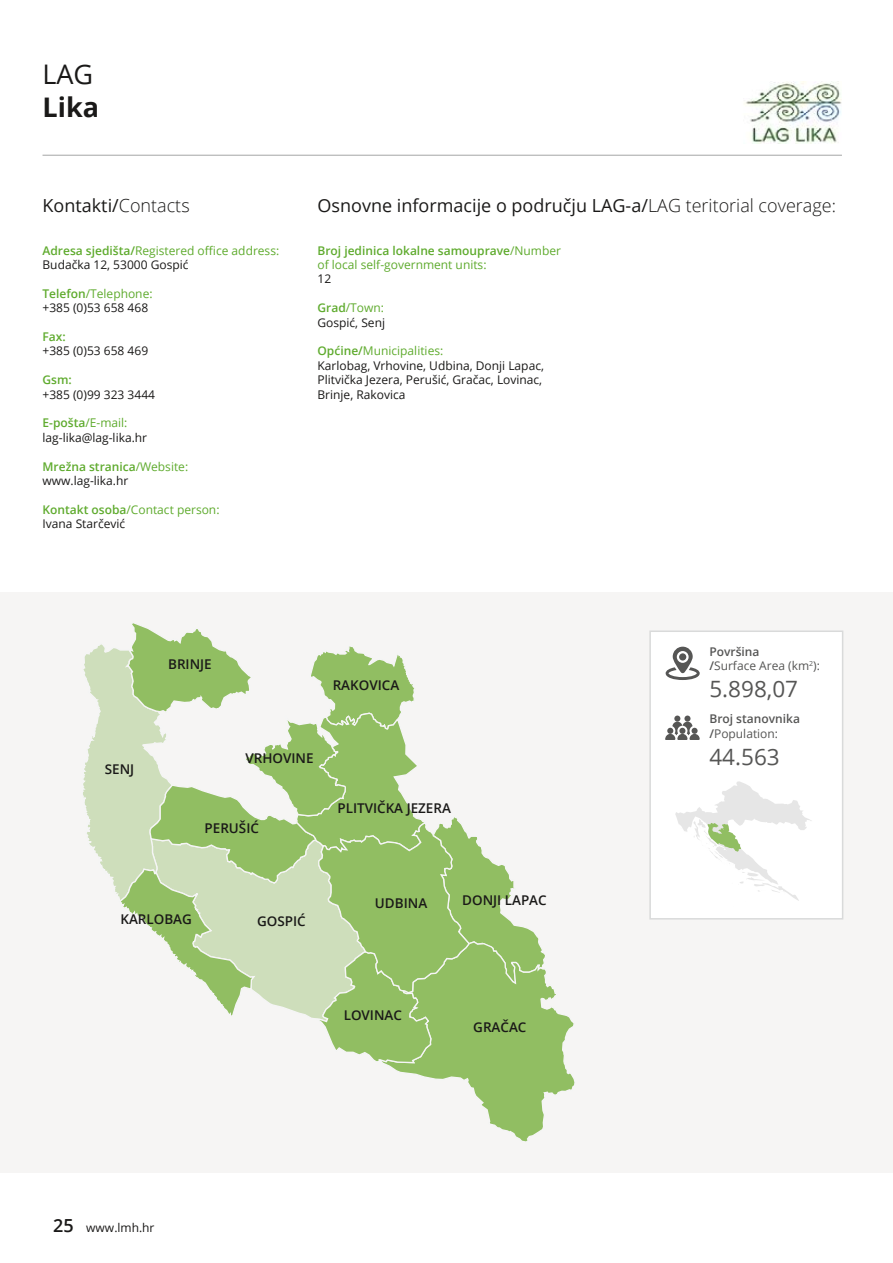
<style>
.page{position:relative;width:893px;height:1263px;background:#fff}
.page>*{position:absolute;margin:0;border:0;box-sizing:border-box;transform-origin:0 0}
.t1{font:700 27px "Open Sans";color:#1a1918}
.t2{font:27px "Open Sans";color:#1a1918}
.t3{font:22.5px "Open Sans";color:#565655}
.t4{font:18px "Open Sans";color:#1a1918}
.t5{font:600 13.5px "Open Sans";color:#1a1918}
.t6{font:12px/14.4px "Open Sans";color:#1a1918}
.t7{font:12px/14.4px "Open Sans";color:#5fab2e}
.t8{font:12px/14.4px "Open Sans";color:#565655}
.t9{font:600 12px/14.4px "Open Sans";color:#565655}
.t10{font:600 12px "Open Sans";color:#5fab2e}
.s1{font-weight:300}
.s2{font-weight:600}
.s3{color:#1a1918}
.s4{font-weight:600;color:#5fab2e}
.s5{color:#5fab2e}
.s6{font-weight:600;font-size:18px}
.s7{font-weight:400}
</style>
<div class="page">
<div style="left:0;top:592px;width:893px;height:580px;background:#f6f5f4"></div>
<hr style="left:43px;top:155px;width:799px;height:1px;background:#a4a5a5">
<svg style="left:83px;top:623px;width:492px;height:519px"></svg>
<img style="left:744px;top:81px;width:98px;height:63px">
<div style="left:649px;top:630px;width:194px;height:289px;background:#fff;border:2px solid #d9dada"></div>
<svg style="left:666px;top:647px;width:34px;height:33px"></svg>
<div style="left:679px;top:653px;width:7px;height:7px;background:#565655;border-radius:50%"></div>
<div style="left:674px;top:715px;width:6px;height:7px;background:#565655;border-radius:50%"></div>
<div style="left:684px;top:715px;width:6px;height:7px;background:#565655;border-radius:50%"></div>
<svg style="left:665px;top:722px;width:35px;height:18px"></svg>
<svg style="left:675px;top:781px;width:137px;height:120px"></svg>
<h1 class="t2" style="left:43px;top:56px;width:52px">LAG</h1>
<h1 class="t1" style="left:43px;top:88px;width:58px">Lika</h1>
<h3 class="t4" style="left:43px;top:193px;width:149px">Kontakti/<span class="s1">Contacts</span></h3>
<h3 class="t4" style="left:317px;top:193px;width:520px">Osnovne informacije o području LAG-a/<span class="s1">LAG teritorial coverage:</span></h3>
<p class="t7" style="left:43px;top:243px;width:238px"><span class="s2">Adresa sjedišta/</span>Registered office address:<br><span class="s3">Budačka 12, 53000 Gospić</span></p>
<p class="t6" style="left:43px;top:286px;width:112px"><span class="s4">Telefon</span><span class="s5">/Telephone: </span>+385 (0)53 658 468</p>
<p class="t10" style="left:43px;top:328px;width:25px">Fax:</p>
<p class="t6" style="left:43px;top:343px;width:107px">+385 (0)53 658 469</p>
<p class="t10" style="left:43px;top:372px;width:31px">Gsm:</p>
<p class="t6" style="left:43px;top:387px;width:114px">+385 (0)99 323 3444</p>
<p class="t6" style="left:43px;top:415px;width:106px"><span class="s4">E-pošta</span><span class="s5">/E-mail: </span>lag-lika@lag-lika.hr</p>
<p class="t6" style="left:43px;top:459px;width:147px"><span class="s4">Mrežna stranica</span><span class="s5">/Website: </span>www.lag-lika.hr</p>
<p class="t7" style="left:43px;top:502px;width:179px"><span class="s2">Kontakt osoba</span>/Contact person:<br><span class="s3">Ivana Starčević</span></p>
<p class="t7" style="left:317px;top:243px;width:245px"><span class="s2">Broj jedinica lokalne samouprave</span>/Number of local self-government units:</p>
<p class="t6" style="left:317px;top:271px;width:15px">12</p>
<p class="t6" style="left:317px;top:300px;width:69px"><span class="s4">Grad</span><span class="s5">/Town:<br></span>Gospić, Senj</p>
<p class="t6" style="left:317px;top:343px;width:228px"><span class="s4">Općine/</span><span class="s5">Municipalities:<br></span>Karlobag, Vrhovine, Udbina, Donji Lapac, Plitvička Jezera, Perušić, Gračac, Lovinac, Brinje, Rakovica</p>
<p class="t5" style="left:168px;top:655px;width:45px">BRINJE</p>
<p class="t5" style="left:333px;top:676px;width:68px">RAKOVICA</p>
<p class="t5" style="left:105px;top:760px;width:31px">SENJ</p>
<p class="t5" style="left:245px;top:749px;width:70px">VRHOVINE</p>
<p class="t5" style="left:205px;top:818px;width:56px">PERUŠIĆ</p>
<p class="t5" style="left:120px;top:910px;width:73px">KARLOBAG</p>
<p class="t5" style="left:257px;top:911px;width:50px">GOSPIĆ</p>
<p class="t5" style="left:337px;top:799px;width:115px">PLITVIČKA JEZERA</p>
<p class="t5" style="left:375px;top:894px;width:54px">UDBINA</p>
<p class="t5" style="left:462px;top:891px;width:86px">DONJI LAPAC</p>
<p class="t5" style="left:344px;top:1005px;width:60px">LOVINAC</p>
<p class="t5" style="left:473px;top:1017px;width:55px">GRAČAC</p>
<p class="t6" style="left:53px;top:1220px;width:103px"><span class="s6">25</span> www.lmh.hr</p>
<p class="t8" style="left:709px;top:644px;width:112px"><span class="s2">Površina<br>/</span>Surface Area (km<sup>2</sup>):</p>
<h2 class="t3" style="left:709px;top:674px;width:90px">5.898,07</h2>
<p class="t9" style="left:709px;top:712px;width:92px">Broj stanovnika /<span class="s7">Population:</span></p>
<h2 class="t3" style="left:709px;top:741px;width:72px">44.563</h2>
</div>
